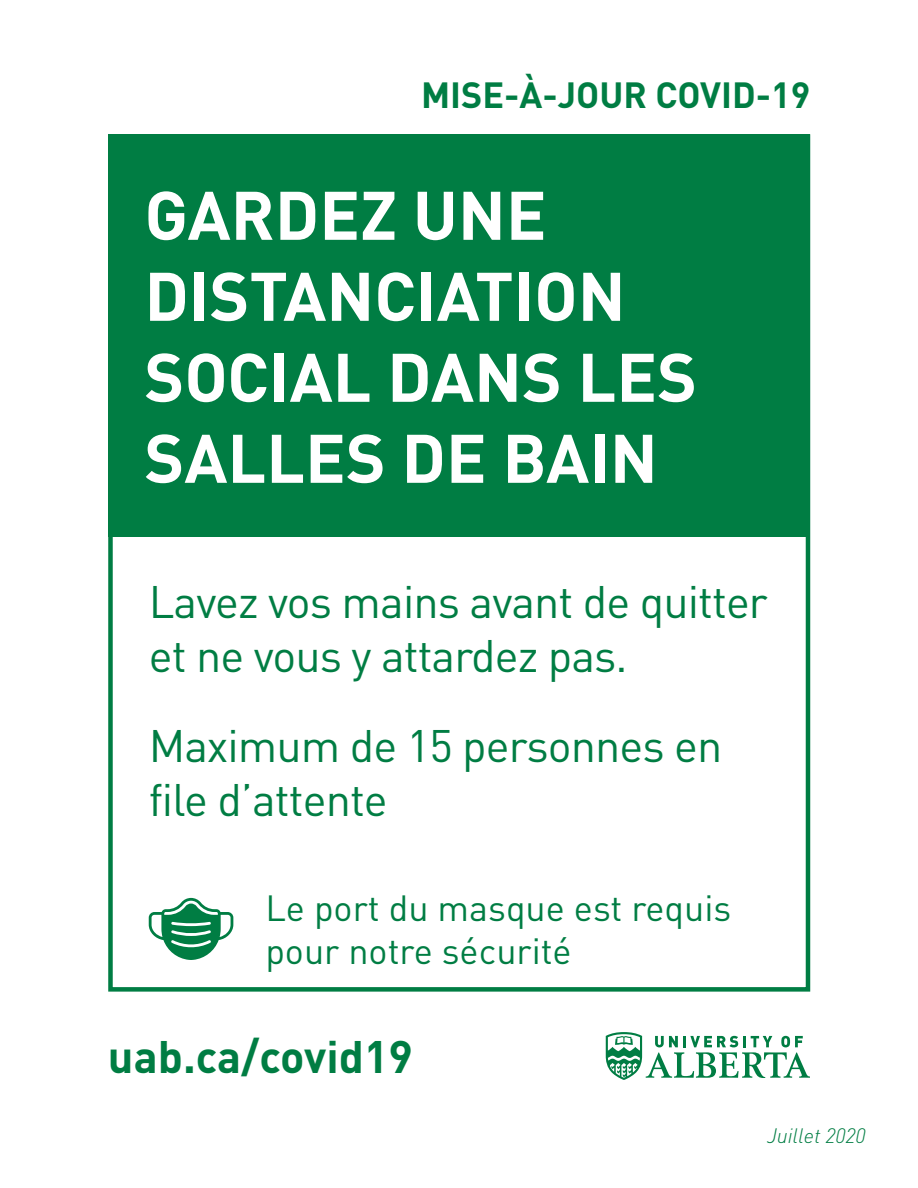
<style>
.page{position:relative;width:918px;height:1188px;background:#fff}
.page>*{position:absolute;margin:0;border:0;box-sizing:border-box;transform-origin:0 0}
.t1{font:700 67.5px/81px "DIN Pro";color:#fff}
.t2{font:45px/54px "DIN Pro";letter-spacing:-.02em;color:#007d43}
.t3{font:700 45px "DIN Pro";color:#007d43}
.t4{font:36px/43.2px "DIN Pro";color:#007d43}
.t5{font:700 36px "DIN Pro";color:#007d43}
.t6{font:italic 300 20.7px "DIN Pro";color:#007d43}
</style>
<div class="page">
<svg style="left:606px;top:1032px;width:204px;height:48px"></svg>
<div style="left:108px;top:134px;width:702px;height:403px;background:#007d43"></div>
<svg style="left:149px;top:898px;width:84px;height:62px"></svg>
<p class="t5" style="left:421px;top:65px;width:391px">MISE-À-JOUR COVID-19</p>
<p class="t1" style="left:144px;top:167px;width:554px">GARDEZ UNE<br>DISTANCIATION<br>SOCIAL DANS LES<br>SALLES DE BAIN</p>
<p class="t2" style="left:149px;top:570px;width:621px">Lavez vos mains avant de quitter et ne vous y attardez pas.</p>
<p class="t2" style="left:149px;top:714px;width:575px">Maximum de 15 personnes en file d’attente</p>
<p class="t4" style="left:265px;top:883px;width:468px">Le port du masque est requis pour notre sécurité</p>
<p class="t3" style="left:108px;top:1019px;width:306px">uab.ca/covid19</p>
<p class="t6" style="left:767px;top:1120px;width:100px">Juillet 2020</p>
</div>
